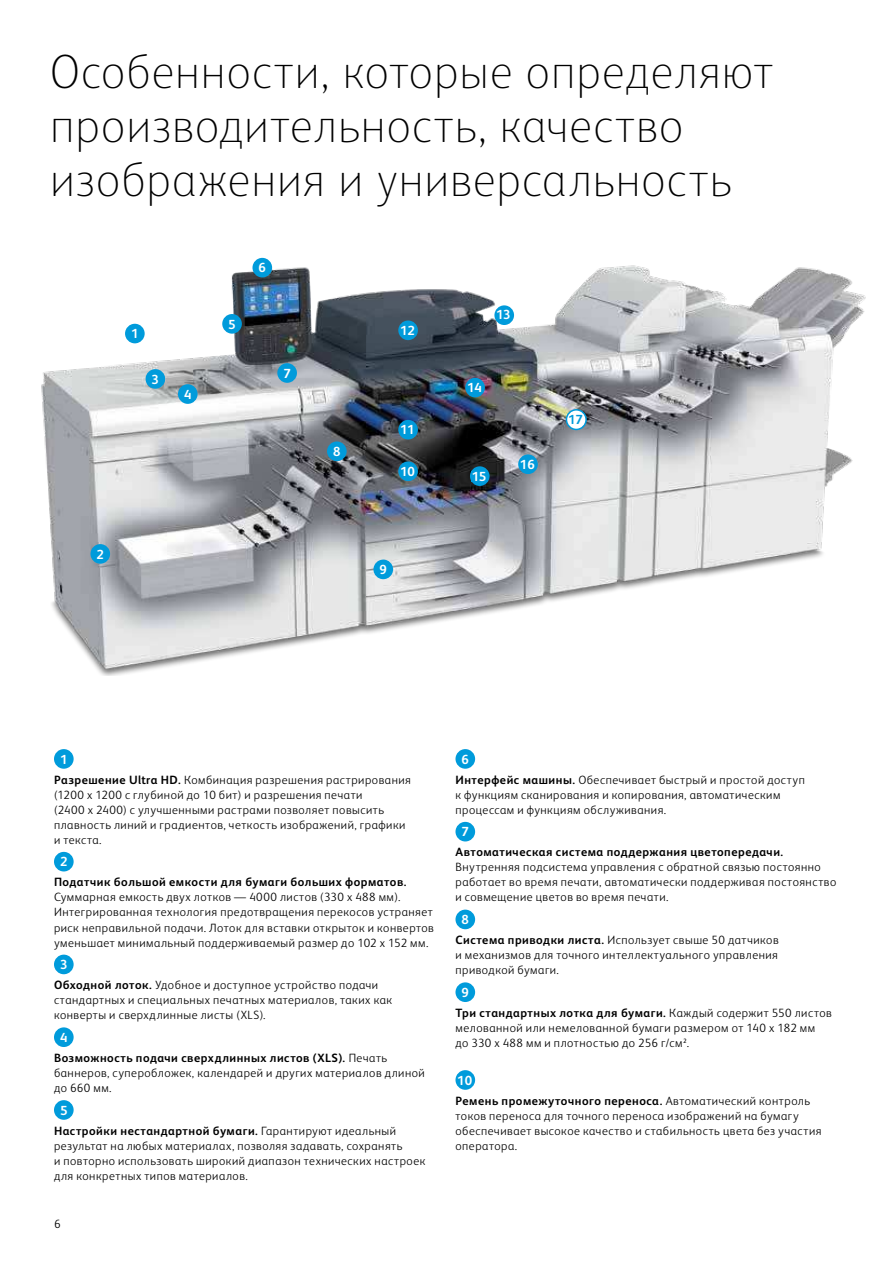
<style>
.page{position:relative;width:893px;height:1263px;background:#fff}
.page>*{position:absolute;margin:0;border:0;box-sizing:border-box;transform-origin:0 0}
.t1{font:100 48px/54px "Xerox Sans";letter-spacing:.02em;color:#000}
.t2{font:700 13.2px "Xerox Sans";letter-spacing:-.005em;color:#fff}
.t3{font:700 13.2px "Xerox Sans";color:#009bdb}
.t4{font:300 12px/15px "Xerox Sans";letter-spacing:.045em;color:#000}
.t5{font:700 12px "Xerox Sans";letter-spacing:.04em;color:#000}
.s1{font-weight:700}
</style>
<div class="page">
<div style="left:54px;top:749px;width:20px;height:20px;background:#009bdb;border-radius:50%"></div>
<div style="left:54px;top:852px;width:20px;height:19px;background:#009bdb;border-radius:50%"></div>
<div style="left:54px;top:955px;width:20px;height:19px;background:#009bdb;border-radius:50%"></div>
<div style="left:54px;top:1027px;width:20px;height:20px;background:#009bdb;border-radius:50%"></div>
<div style="left:54px;top:1100px;width:20px;height:20px;background:#009bdb;border-radius:50%"></div>
<div style="left:455px;top:749px;width:20px;height:20px;background:#009bdb;border-radius:50%"></div>
<div style="left:455px;top:822px;width:20px;height:19px;background:#009bdb;border-radius:50%"></div>
<div style="left:455px;top:910px;width:20px;height:19px;background:#009bdb;border-radius:50%"></div>
<div style="left:455px;top:982px;width:20px;height:20px;background:#009bdb;border-radius:50%"></div>
<div style="left:455px;top:1070px;width:20px;height:20px;background:#009bdb;border-radius:50%"></div>
<img style="left:41px;top:257px;width:825px;height:418px">
<div style="left:125px;top:324px;width:20px;height:19px;background:#009bdb;border-radius:50%"></div>
<div style="left:494px;top:305px;width:20px;height:20px;background:#009bdb;border-radius:50%"></div>
<div style="left:327px;top:441px;width:20px;height:20px;background:#009bdb;border-radius:50%"></div>
<div style="left:90px;top:544px;width:20px;height:20px;background:#009bdb;border-radius:50%"></div>
<div style="left:146px;top:369px;width:19px;height:20px;background:#009bdb;border-radius:50%"></div>
<div style="left:178px;top:384px;width:20px;height:20px;background:#009bdb;border-radius:50%"></div>
<div style="left:252px;top:258px;width:20px;height:19px;background:#009bdb;border-radius:50%"></div>
<div style="left:222px;top:314px;width:20px;height:20px;background:#009bdb;border-radius:50%"></div>
<div style="left:277px;top:363px;width:20px;height:20px;background:#009bdb;border-radius:50%"></div>
<div style="left:398px;top:420px;width:20px;height:19px;background:#009bdb;border-radius:50%"></div>
<div style="left:398px;top:461px;width:20px;height:20px;background:#009bdb;border-radius:50%"></div>
<div style="left:373px;top:560px;width:20px;height:19px;background:#009bdb;border-radius:50%"></div>
<div style="left:398px;top:320px;width:20px;height:20px;background:#009bdb;border-radius:50%"></div>
<div style="left:465px;top:378px;width:20px;height:19px;background:#009bdb;border-radius:50%"></div>
<svg style="left:470px;top:466px;width:20px;height:20px"></svg>
<div style="left:472px;top:471px;width:15px;height:11px;background:#009bdb"></div>
<svg style="left:518px;top:454px;width:20px;height:20px"></svg>
<div style="left:520px;top:459px;width:15px;height:11px;background:#009bdb"></div>
<div style="left:566px;top:410px;width:20px;height:19px;background:#fff;border-radius:50%"></div>
<div style="left:566px;top:409px;width:21px;height:21px;border:2px solid #009bdb;border-radius:50%"></div>
<h1 class="t1" style="left:50px;top:46px;width:724px">Особенности, которые определяют производительность, качество изображения и универсальность</h1>
<p class="t2" style="left:131px;top:329px;width:9px">1</p>
<p class="t2" style="left:152px;top:374px;width:9px">3</p>
<p class="t2" style="left:184px;top:389px;width:9px">4</p>
<p class="t2" style="left:228px;top:319px;width:9px">5</p>
<p class="t2" style="left:259px;top:263px;width:9px">6</p>
<p class="t2" style="left:283px;top:368px;width:9px">7</p>
<p class="t2" style="left:97px;top:549px;width:9px">2</p>
<p class="t2" style="left:333px;top:446px;width:9px">8</p>
<p class="t2" style="left:400px;top:325px;width:16px">12</p>
<p class="t2" style="left:400px;top:425px;width:16px">11</p>
<p class="t2" style="left:400px;top:466px;width:16px">10</p>
<p class="t2" style="left:379px;top:564px;width:9px">9</p>
<p class="t2" style="left:496px;top:310px;width:16px">13</p>
<p class="t2" style="left:467px;top:383px;width:16px">14</p>
<p class="t2" style="left:472px;top:471px;width:16px">15</p>
<p class="t2" style="left:520px;top:459px;width:16px">16</p>
<p class="t3" style="left:568px;top:415px;width:16px">17</p>
<p class="t2" style="left:60px;top:754px;width:9px">1</p>
<p class="t4" style="left:54px;top:773px;width:358px"><span class="s1">Разрешение Ultra HD.</span> Комбинация разрешения растрирования (1200 х 1200 с глубиной до 10 бит) и разрешения печати<br>(2400 х 2400) с улучшенными растрами позволяет повысить плавность линий и градиентов, четкость изображений, графики и текста.</p>
<p class="t2" style="left:60px;top:857px;width:9px">2</p>
<p class="t5" style="left:54px;top:878px;width:354px">Податчик большой емкости для бумаги больших форматов.</p>
<p class="t4" style="left:54px;top:891px;width:381px">Суммарная емкость двух лотков — 4000 листов (330 x 488 мм).<br>Интегрированная технология предотвращения перекосов устраняет риск неправильной подачи. Лоток для вставки открыток и конвертов уменьшает минимальный поддерживаемый размер до 102 х 152 мм.</p>
<p class="t2" style="left:60px;top:959px;width:9px">3</p>
<p class="t4" style="left:54px;top:979px;width:340px"><span class="s1">Обходной лоток.</span> Удобное и доступное устройство подачи стандартных и специальных печатных материалов, таких как конверты и сверхдлинные листы (XLS).</p>
<p class="t2" style="left:60px;top:1032px;width:9px">4</p>
<p class="t4" style="left:54px;top:1051px;width:372px"><span class="s1">Возможность подачи сверхдлинных листов (XLS).</span> Печать баннеров, суперобложек, календарей и других материалов длиной до 660 мм.</p>
<p class="t2" style="left:60px;top:1105px;width:9px">5</p>
<p class="t4" style="left:54px;top:1124px;width:373px"><span class="s1">Настройки нестандартной бумаги.</span> Гарантируют идеальный результат на любых материалах, позволяя задавать, сохранять<br>и повторно использовать широкий диапазон технических настроек для конкретных типов материалов.</p>
<p class="t4" style="left:54px;top:1217px;width:8px">6</p>
<p class="t2" style="left:461px;top:754px;width:9px">6</p>
<p class="t4" style="left:455px;top:773px;width:351px"><span class="s1">Интерфейс машины.</span> Обеспечивает быстрый и простой доступ к функциям сканирования и копирования, автоматическим процессам и функциям обслуживания.</p>
<p class="t2" style="left:461px;top:827px;width:9px">7</p>
<p class="t5" style="left:455px;top:848px;width:329px">Автоматическая система поддержания цветопередачи.</p>
<p class="t4" style="left:455px;top:861px;width:382px">Внутренняя подсистема управления с обратной связью постоянно работает во время печати, автоматически поддерживая постоянство и совмещение цветов во время печати.</p>
<p class="t2" style="left:461px;top:914px;width:9px">8</p>
<p class="t4" style="left:455px;top:934px;width:325px;text-align:justify"><span class="s1">Система приводки листа.</span> Использует свыше 50 датчиков и механизмов для точного интеллектуального управления приводкой бумаги.</p>
<p class="t2" style="left:461px;top:987px;width:9px">9</p>
<p class="t4" style="left:455px;top:1006px;width:378px"><span class="s1">Три стандартных лотка для бумаги.</span> Каждый содержит 550 листов мелованной или немелованной бумаги размером от 140 x 182 мм<br>до 330 x 488 мм и плотностью до 256 г/см².</p>
<p class="t2" style="left:457px;top:1075px;width:16px">10</p>
<p class="t4" style="left:455px;top:1094px;width:367px"><span class="s1">Ремень промежуточного переноса.</span> Автоматический контроль токов переноса для точного переноса изображений на бумагу обеспечивает высокое качество и стабильность цвета без участия оператора.</p>
</div>
